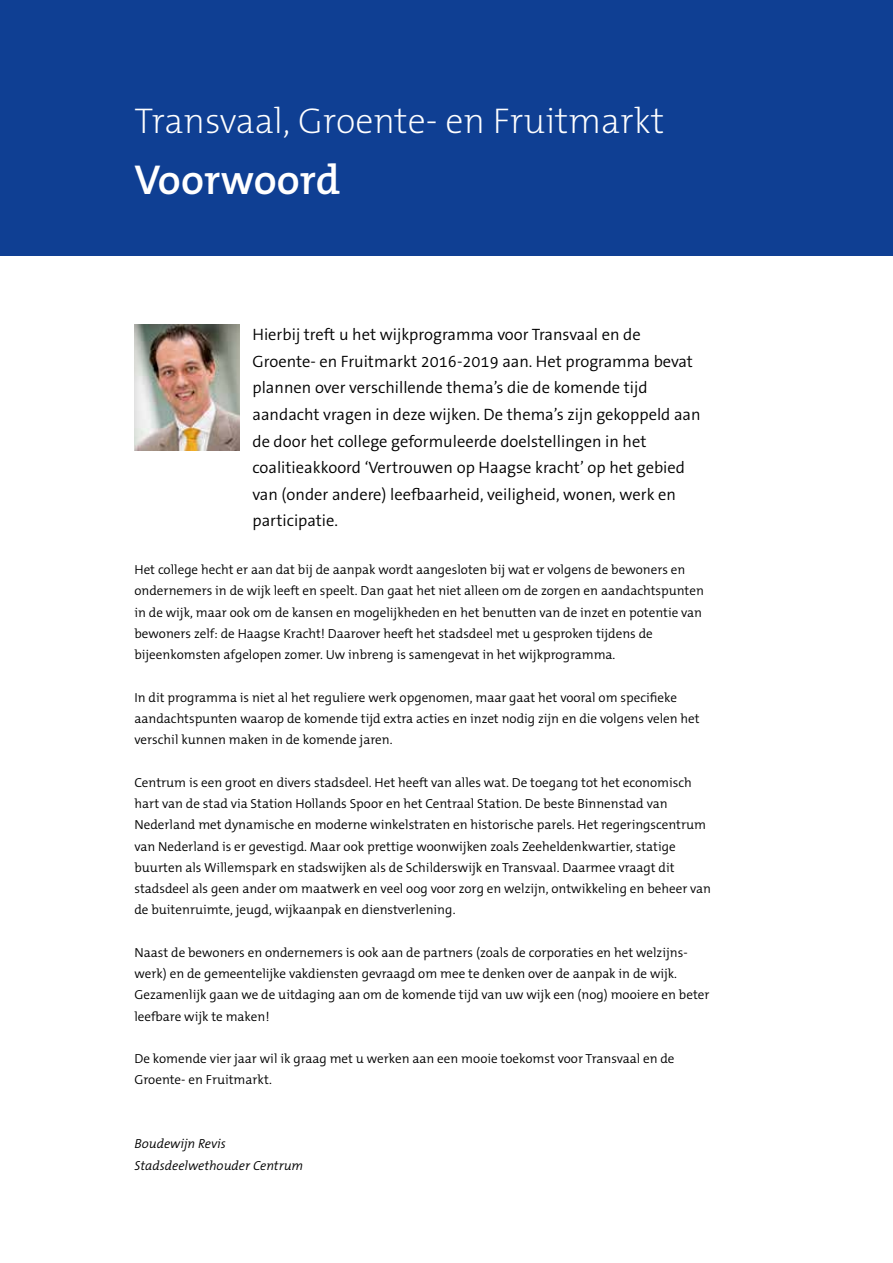
<style>
.page{position:relative;width:893px;height:1263px;background:#fff}
.page>*{position:absolute;margin:0;border:0;box-sizing:border-box;transform-origin:0 0}
.t1{font:600 42px "The Mix B W6";color:#fff}
.t2{font:200 36px "The Mix B W2";color:#fff}
.t3{font:300 16.5px/26.5px "The Sans B W4";color:#000}
.t4{font:300 13.2px/21.3px "The Mix B W4";color:#000}
.t5{font:italic 300 13.2px/21.3px "The Mix B W4";color:#000}
</style>
<div class="page">
<div style="left:0;top:0;width:893px;height:255px;background:#0f3f93"></div>
<img style="left:134px;top:325px;width:106px;height:126px">
<h2 class="t2" style="left:134px;top:98px;width:531px">Transvaal, Groente- en Fruitmarkt</h2>
<h1 class="t1" style="left:134px;top:153px;width:207px">Voorwoord</h1>
<p class="t3" style="left:252px;top:321px;width:450px">Hierbij treft u het wijkprogramma voor Transvaal en de Groente- en Fruitmarkt 2016-2019 aan. Het programma bevat plannen over verschillende thema’s die de komende tijd aandacht vragen in deze wijken. De thema’s zijn gekoppeld aan de door het college geformuleerde doelstellingen in het coalitieakkoord ‘Vertrouwen op Haagse kracht’ op het gebied van (onder andere) leefbaarheid, veiligheid, wonen, werk en participatie.</p>
<p class="t4" style="left:134px;top:559px;width:571px">Het college hecht er aan dat bij de aanpak wordt aangesloten bij wat er volgens de bewoners en ondernemers in de wijk leeft en speelt. Dan gaat het niet alleen om de zorgen en aandachtspunten in de wijk, maar ook om de kansen en mogelijkheden en het benutten van de inzet en potentie van bewoners zelf: de Haagse Kracht! Daarover heeft het stadsdeel met u gesproken tijdens de bijeenkomsten afgelopen zomer. Uw inbreng is samengevat in het wijkprogramma.</p>
<p class="t4" style="left:134px;top:687px;width:567px">In dit programma is niet al het reguliere werk opgenomen, maar gaat het vooral om specifieke aandachtspunten waarop de komende tijd extra acties en inzet nodig zijn en die volgens velen het verschil kunnen maken in de komende jaren.</p>
<p class="t4" style="left:134px;top:772px;width:578px">Centrum is een groot en divers stadsdeel. Het heeft van alles wat. De toegang tot het economisch hart van de stad via Station Hollands Spoor en het Centraal Station. De beste Binnenstad van Nederland met dynamische en moderne winkelstraten en historische parels. Het regeringscentrum van Nederland is er gevestigd. Maar ook prettige woonwijken zoals Zeeheldenkwartier, statige buurten als Willemspark en stadswijken als de Schilderswijk en Transvaal. Daarmee vraagt dit stadsdeel als geen ander om maatwerk en veel oog voor zorg en welzijn, ontwikkeling en beheer van de buitenruimte, jeugd, wijkaanpak en dienstverlening.</p>
<p class="t4" style="left:134px;top:942px;width:577px">Naast de bewoners en ondernemers is ook aan de partners (zoals de corporaties en het welzijns&shy;werk) en de gemeentelijke vakdiensten gevraagd om mee te denken over de aanpak in de wijk.<br>Gezamenlijk gaan we de uitdaging aan om de komende tijd van uw wijk een (nog) mooiere en beter leefbare wijk te maken!</p>
<p class="t4" style="left:134px;top:1048px;width:542px">De komende vier jaar wil ik graag met u werken aan een mooie toekomst voor Transvaal en de<br>Groente- en Fruitmarkt.</p>
<p class="t5" style="left:134px;top:1133px;width:170px">Boudewijn Revis<br>Stadsdeelwethouder Centrum</p>
</div>
